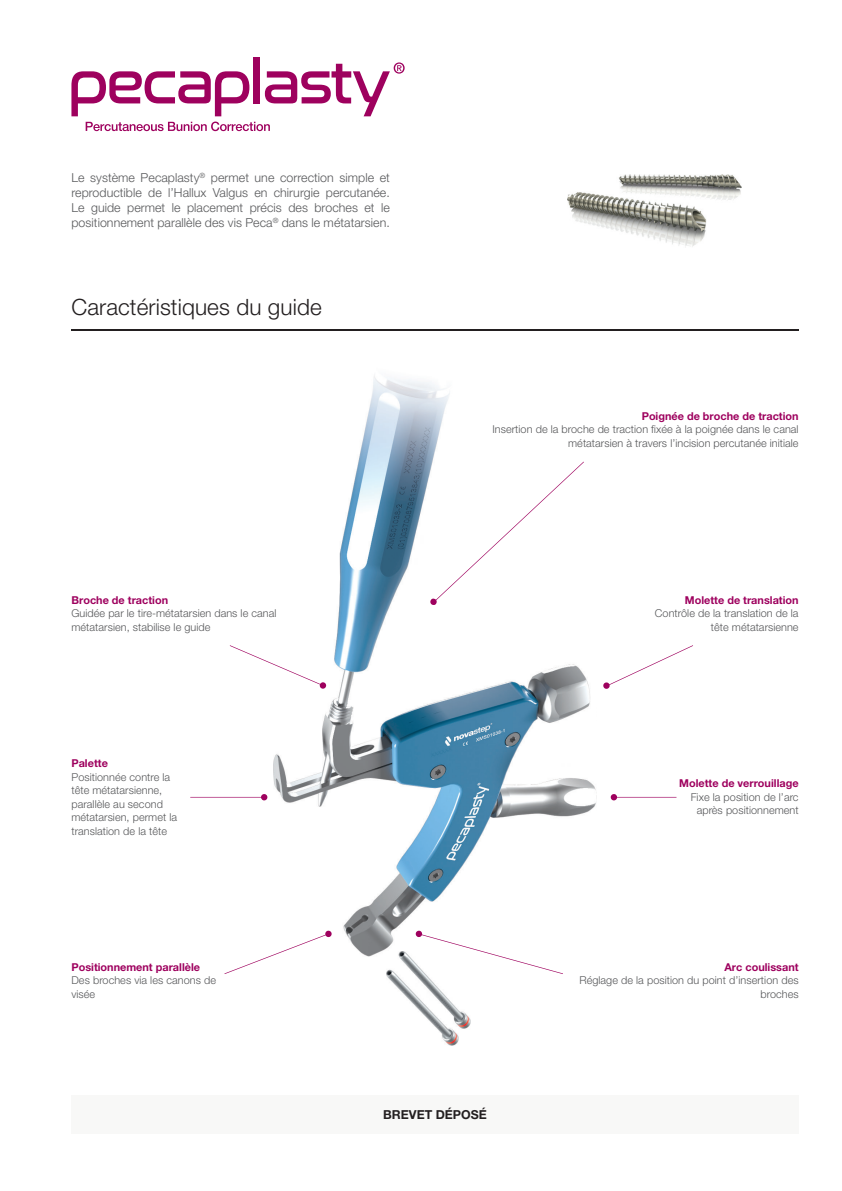
<style>
.page{position:relative;width:842px;height:1191px;background:#fff}
.page>*{position:absolute;margin:0;border:0;box-sizing:border-box;transform-origin:0 0}
.t1{font:300 22.5px "Helvetica Neue LT Pro";letter-spacing:.005em;color:#231f20}
.t2{font:300 12.45px/15px "Helvetica Neue LT Pro";letter-spacing:.005em;color:#57585a;text-align:justify}
.t3{font:700 12.45px "Helvetica Neue LT Pro";color:#231f20}
.t4{font:300 10.95px/13.5px "Helvetica Neue LT Pro";letter-spacing:.005em;color:#57585a;text-align:right}
.t5{font:700 10.95px "Helvetica Neue LT Pro";color:#9e015e}
</style>
<div class="page">
<hr style="left:71px;top:330px;width:728px;height:1px;background:#231f20">
<svg style="left:71px;top:71px;width:178px;height:45px"></svg>
<div style="left:253px;top:57px;width:7px;height:46px;background:#9e015e"></div>
<svg style="left:265px;top:62px;width:140px;height:54px"></svg>
<svg style="left:86px;top:122px;width:184px;height:9px"></svg>
<img style="left:568px;top:174px;width:173px;height:73px">
<div style="left:71px;top:1095px;width:728px;height:38px;background:#f8f8f7"></div>
<img style="left:274px;top:376px;width:322px;height:580px">
<svg style="left:603px;top:645px;width:90px;height:44px"></svg>
<svg style="left:428px;top:461px;width:156px;height:145px"></svg>
<svg style="left:610px;top:794px;width:66px;height:7px"></svg>
<svg style="left:190px;top:794px;width:78px;height:7px"></svg>
<svg style="left:415px;top:930px;width:148px;height:44px"></svg>
<svg style="left:224px;top:930px;width:108px;height:44px"></svg>
<img style="left:386px;top:952px;width:85px;height:93px">
<svg style="left:230px;top:645px;width:96px;height:43px"></svg>
<p class="t2" style="left:71px;top:170px;width:320px">Le système Pecaplasty<sup>®</sup> permet une correction simple et reproductible de l’Hallux Valgus en chirurgie percutanée.<br>Le guide permet le placement précis des broches et le positionnement parallèle des vis Peca<sup>®</sup> dans le métatarsien.</p>
<h1 class="t1" style="left:71px;top:293px;width:252px">Caractéristiques du guide</h1>
<p class="t5" style="left:71px;top:593px;width:98px">Broche de traction</p>
<p class="t4" style="left:71px;top:606px;width:206px;text-align:left">Guidée par le tire-métatarsien dans le canal métatarsien, stabilise le guide</p>
<p class="t5" style="left:71px;top:756px;width:38px">Palette</p>
<p class="t4" style="left:71px;top:770px;width:107px;text-align:left">Positionnée contre la tête métatarsienne, parallèle au second métatarsien, permet la translation de la tête</p>
<p class="t5" style="left:71px;top:960px;width:130px">Positionnement parallèle</p>
<p class="t4" style="left:71px;top:973px;width:146px;text-align:left">Des broches via les canons de visée</p>
<p class="t5" style="left:642px;top:409px;width:158px">Poignée de broche de traction</p>
<p class="t4" style="left:492px;top:422px;width:308px">Insertion de la broche de traction fixée à la poignée dans le canal métatarsien à travers l’incision percutanée initiale</p>
<p class="t5" style="left:685px;top:593px;width:115px">Molette de translation</p>
<p class="t4" style="left:655px;top:606px;width:145px">Contrôle de la translation de la tête métatarsienne</p>
<p class="t5" style="left:679px;top:776px;width:121px">Molette de verrouillage</p>
<p class="t4" style="left:691px;top:790px;width:109px;text-align:center">Fixe la position de l’arc après positionnement</p>
<p class="t3" style="left:383px;top:1106px;width:105px">BREVET DÉPOSÉ</p>
<p class="t5" style="left:724px;top:960px;width:76px">Arc coulissant</p>
<p class="t4" style="left:579px;top:973px;width:221px">Réglage de la position du point d’insertion des broches</p>
</div>
